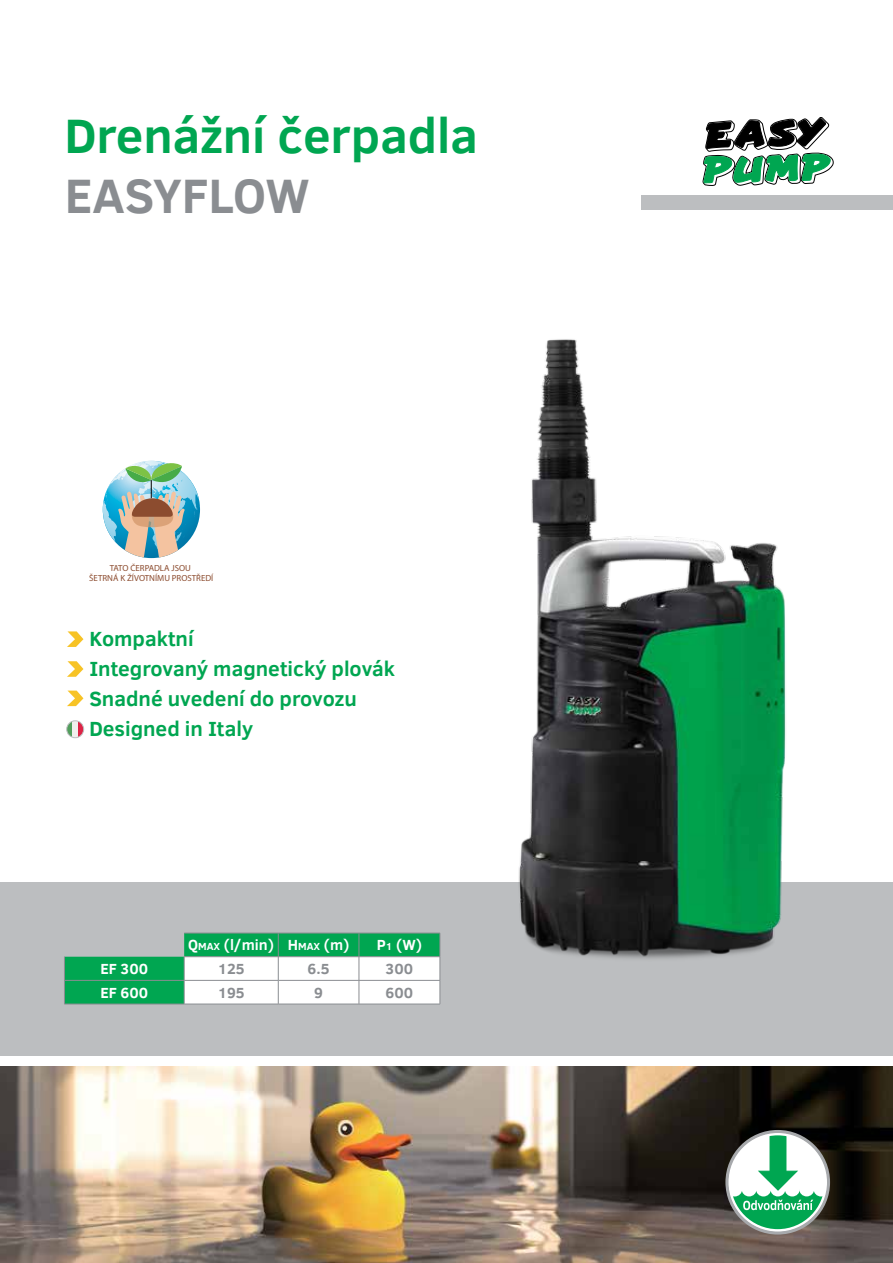
<style>
.page{position:relative;width:893px;height:1263px;background:#fff}
.page>*{position:absolute;margin:0;border:0;box-sizing:border-box;transform-origin:0 0}
.t1{font:700 49.5px "Clear Sans";color:#00a651}
.t2{font:700 49.5px "Clear Sans";color:#8a8d91}
.t3{font:700 21px/30px "Clear Sans";color:#00a651}
.t4{font:700 15px "Clear Sans";color:#fff}
.t5{font:700 15px "Clear Sans";color:#8a8d91}
.t6{font:8.85px/10.6px "Avenir";color:#8c4c2f;text-align:center}
.s1{font-size:10.5px}
</style>
<div class="page">
<div style="left:0;top:882px;width:893px;height:173px;background:#bcbec0"></div>
<svg style="left:67px;top:631px;width:16px;height:16px"></svg>
<svg style="left:67px;top:661px;width:16px;height:16px"></svg>
<svg style="left:67px;top:691px;width:16px;height:15px"></svg>
<div style="left:70px;top:721px;width:10px;height:16px;background:#f1efed"></div>
<svg style="left:78px;top:722px;width:6px;height:15px"></svg>
<svg style="left:68px;top:722px;width:4px;height:15px"></svg>
<div style="left:66px;top:720px;width:18px;height:18px;border:1px solid #bcbec0;border-radius:50%"></div>
<img style="left:0;top:1067px;width:893px;height:196px">
<img style="left:518px;top:339px;width:268px;height:620px">
<hr style="left:184px;top:1004px;width:94px;height:1px;background:#8a8d91">
<hr style="left:278px;top:1004px;width:81px;height:1px;background:#8a8d91">
<hr style="left:359px;top:1004px;width:81px;height:1px;background:#8a8d91">
<svg style="left:64px;top:933px;width:377px;height:71px;background:#88cdaa"></svg>
<hr style="left:64px;top:1004px;width:120px;height:1px;background:#8a8d91">
<svg style="left:103px;top:461px;width:97px;height:97px"></svg>
<img style="left:118px;top:460px;width:67px;height:98px">
<div style="left:642px;top:196px;width:251px;height:14px;background:#bcbec0"></div>
<svg style="left:703px;top:117px;width:131px;height:69px"></svg>
<div style="left:725px;top:1130px;width:105px;height:104px;border:3px solid #a7a9ac;border-radius:50%"></div>
<svg style="left:729px;top:1134px;width:97px;height:97px"></svg>
<h1 class="t1" style="left:65px;top:100px;width:415px">Drenážní čerpadla</h1>
<h1 class="t2" style="left:65px;top:159px;width:247px">EASYFLOW</h1>
<p class="t6" style="left:89px;top:562px;width:126px">TATO ČERPADLA JSOU<br>ŠETRNÁ K ŽÍVOTNÍMU PROSTŘEDÍ</p>
<p class="t3" style="left:89px;top:623px;width:307px">Kompaktní<br>Integrovaný magnetický plovák<br>Snadné uvedení do provozu<br>Designed in Italy</p>
<p class="t4" style="left:188px;top:934px;width:163px">Q<span class="s1">MAX</span> (l/min) H<span class="s1">MAX</span> (m)</p>
<p class="t4" style="left:377px;top:934px;width:47px">P<span class="s1">1</span> (W)</p>
<p class="t4" style="left:100px;top:958px;width:49px">EF 300</p>
<p class="t5" style="left:218px;top:958px;width:29px">125</p>
<p class="t5" style="left:308px;top:958px;width:23px">6.5</p>
<p class="t5" style="left:386px;top:958px;width:29px">300</p>
<p class="t4" style="left:100px;top:981px;width:49px">EF 600</p>
<p class="t5" style="left:218px;top:981px;width:29px">195</p>
<p class="t5" style="left:314px;top:981px;width:10px">9</p>
<p class="t5" style="left:386px;top:981px;width:29px">600</p>
</div>
